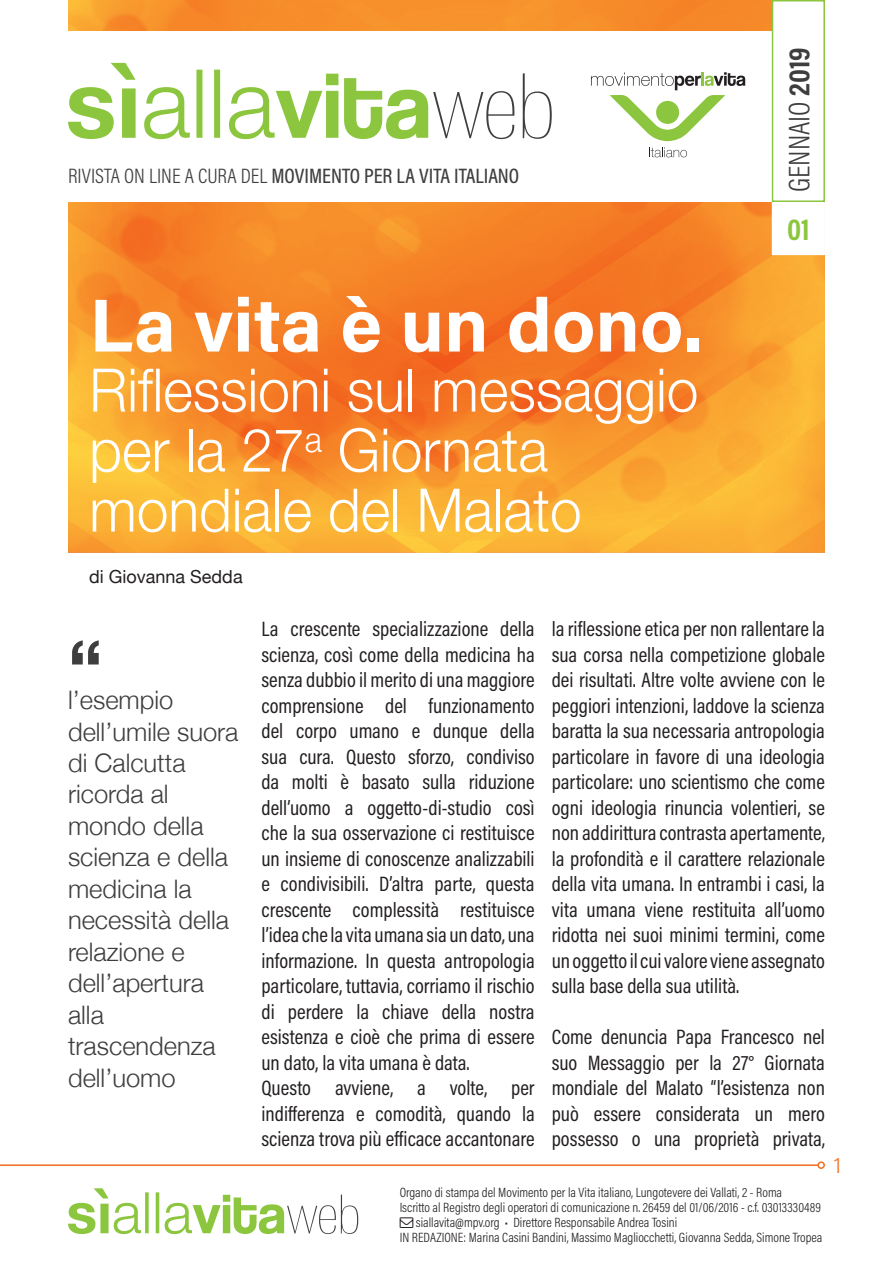
<style>
.page{position:relative;width:893px;height:1263px;background:#fff}
.page>*{position:absolute;margin:0;border:0;box-sizing:border-box;transform-origin:0 0}
.t1{font:700 75px "Acumin Pro";color:#fff}
.t2{font:700 75px "Helvetica Neue";color:#3e3e3f}
.t3{font:300 60px/60px "Helvetica Neue";color:#fff;scale:.95 1}
.t4{font:300 30px "Acumin Pro Cond";color:#3e3e3f}
.t5{font:700 30px "Acumin Pro Cond";color:#8bc63e}
.t6{font:300 25.5px/31.5px "Helvetica Neue";color:#3e3e3f}
.t7{font:300 22.5px "Acumin Pro";color:#f47d32}
.t8{font:21px/25.5px "Acumin Pro Cond";color:#231f20;text-align:justify}
.t9{font:500 21px "Acumin Pro Cond";color:#3e3e3f}
.t10{font:18px "Helvetica Neue";color:#231f20}
.t11{font:300 13.5px "Acumin Pro Cond";color:#231f20}
.s1{font-weight:300}
.s2{font-weight:700}
</style>
<div class="page">
<img style="left:68px;top:0;width:757px;height:553px">
<div style="left:0;top:32px;width:808px;height:170px;background:#fff"></div>
<svg style="left:68px;top:63px;width:484px;height:76px"></svg>
<svg style="left:591px;top:72px;width:154px;height:69px"></svg>
<svg style="left:649px;top:147px;width:38px;height:10px"></svg>
<svg style="left:68px;top:1188px;width:290px;height:46px"></svg>
<hr style="left:0;top:1164px;width:818px;height:2px;background:#f36e21">
<div style="left:817px;top:1161px;width:8px;height:8px;border:2px solid #f36e21;border-radius:50%"></div>
<div style="left:772px;top:1px;width:52px;height:200px;background:#fff"></div>
<div style="left:772px;top:0;width:53px;height:202px;border:2px solid #8bc63e"></div>
<div style="left:772px;top:203px;width:52px;height:51px;background:#fff"></div>
<p class="t9" style="left:68px;top:162px;width:453px"><span class="s1">RIVISTA ON LINE A CURA DEL</span> MOVIMENTO PER LA VITA ITALIANO</p>
<h3 class="t4" style="left:780px;top:192px;width:146px;rotate:-90deg">GENNAIO <span class="s2">2019</span></h3>
<h3 class="t5" style="left:787px;top:209px;width:24px">01</h3>
<h1 class="t1" style="left:89px;top:273px;width:614px">La vita è un dono.</h1>
<h2 class="t3" style="left:89px;top:356px;width:643px">Riflessioni sul messaggio per la 27<sup>a</sup> Giornata mondiale del Malato</h2>
<p class="t10" style="left:89px;top:563px;width:155px">di Giovanna Sedda</p>
<h1 class="t2" style="left:68px;top:608px;width:36px">“</h1>
<p class="t6" style="left:68px;top:682px;width:172px">l’esempio dell’umile suora di Calcutta ricorda al mondo della scienza e della medicina la necessità della relazione e dell’apertura alla trascendenza dell’uomo</p>
<p class="t8" style="left:261px;top:616px;width:275px;text-align:left">La crescente specializzazione della scienza, così come della medicina ha senza dubbio il merito di una maggiore comprensione del funzionamento del corpo umano e dunque della sua cura. Questo sforzo, condiviso da molti è basato sulla riduzione dell’uomo a oggetto-di-studio così che la sua osservazione ci restituisce un insieme di conoscenze analizzabili e condivisibili. D’altra parte, questa crescente complessità restituisce l’idea che la vita umana sia un dato, una informazione. In questa antropologia particolare, tuttavia, corriamo il rischio di perdere la chiave della nostra esistenza e cioè che prima di essere un dato, la vita umana è data.<br>Questo avviene, a volte, per indifferenza e comodità, quando la scienza trova più efficace accantonare</p>
<p class="t8" style="left:552px;top:616px;width:275px">la riflessione etica per non rallentare la sua corsa nella competizione globale dei risultati. Altre volte avviene con le peggiori intenzioni, laddove la scienza baratta la sua necessaria antropologia particolare in favore di una ideologia particolare: uno scientismo che come ogni ideologia rinuncia volentieri, se non addirittura contrasta apertamente, la profondità e il carattere relazionale della vita umana. In entrambi i casi, la vita umana viene restituita all’uomo ridotta nei suoi minimi termini, come un oggetto il cui valore viene assegnato sulla base della sua utilità.</p>
<p class="t8" style="left:552px;top:1024px;width:275px">Come denuncia Papa Francesco nel suo Messaggio per la 27° Giornata mondiale del Malato “l’esistenza non può essere considerata un mero possesso o una proprietà privata,</p>
<p class="t11" style="left:400px;top:1183px;width:384px">Organo di stampa del Movimento per la Vita italiano, Lungotevere dei Vallati, 2 - Roma</p>
<p class="t11" style="left:400px;top:1198px;width:423px">Iscritto al Registro degli operatori di comunicazione n. 26459 del 01/06/2016 - c.f. 03013330489</p>
<p class="t11" style="left:416px;top:1213px;width:263px">siallavita@mpv.org • Direttore Responsabile Andrea Tosini</p>
<p class="t11" style="left:400px;top:1228px;width:424px">IN REDAZIONE: Marina Casini Bandini, Massimo Magliocchetti, Giovanna Sedda, Simone Tropea</p>
<p class="t7" style="left:833px;top:1150px;width:9px">1</p>
</div>
